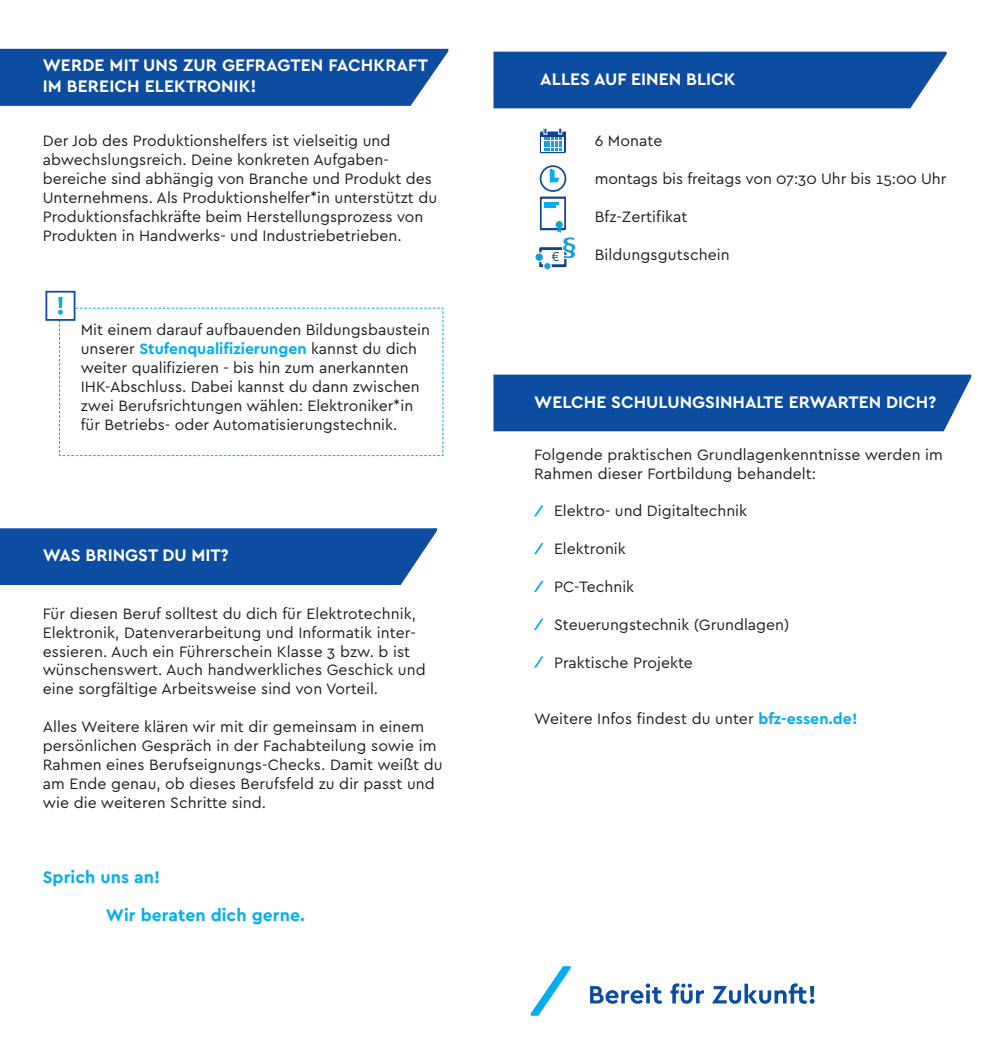
<style>
.page{position:relative;width:987px;height:1046px;background:#fff}
.page>*{position:absolute;margin:0;border:0;box-sizing:border-box;transform-origin:0 0}
.t1{font:700 17.5px/21px "Cera Pro";color:#fff}
.t2{font:700 17.5px/37.8px "Cera Pro";letter-spacing:.005em;color:#00aeef}
.t3{font:15.75px/18.9px "Cera Pro";color:#231f20}
.s1{font-weight:700;color:#00aeef}
</style>
<div class="page">
<div style="left:493px;top:375px;width:478px;height:56px;background:#0d4da1"></div>
<div style="left:0;top:49px;width:448px;height:57px;background:#0d4da1"></div>
<svg style="left:534px;top:505px;width:9px;height:11px"></svg>
<svg style="left:534px;top:543px;width:9px;height:11px"></svg>
<svg style="left:534px;top:581px;width:9px;height:11px"></svg>
<svg style="left:534px;top:619px;width:9px;height:11px"></svg>
<svg style="left:534px;top:656px;width:9px;height:12px"></svg>
<div style="left:493px;top:52px;width:453px;height:56px;background:#0d4da1"></div>
<svg style="left:540px;top:128px;width:26px;height:25px"></svg>
<svg style="left:539px;top:165px;width:27px;height:27px"></svg>
<div style="left:541px;top:167px;width:23px;height:23px;background:#fff;border-radius:50%"></div>
<svg style="left:549px;top:169px;width:10px;height:13px"></svg>
<div style="left:543px;top:262px;width:8px;height:8px;background:#159eda;border-radius:50%"></div>
<div style="left:543px;top:262px;width:8px;height:8px;border:1px solid #fff;border-radius:50%"></div>
<div style="left:534px;top:253px;width:9px;height:8px;background:#159eda;border-radius:50%"></div>
<div style="left:534px;top:252px;width:10px;height:10px;border:1px solid #fff;border-radius:50%"></div>
<svg style="left:539px;top:197px;width:37px;height:70px"></svg>
<div style="left:0;top:528px;width:437px;height:57px;background:#0d4da1"></div>
<svg style="left:590px;top:983px;width:224px;height:21px"></svg>
<svg style="left:530px;top:966px;width:40px;height:50px"></svg>
<svg style="left:58px;top:297px;width:385px;height:159px"></svg>
<div style="left:45px;top:291px;width:30px;height:30px;border:2px solid #0d4da1"></div>
<p class="t1" style="left:43px;top:54px;width:386px">WERDE MIT UNS ZUR GEFRAGTEN FACHKRAFT<br>IM BEREICH ELEKTRONIK!</p>
<p class="t3" style="left:43px;top:131px;width:396px">Der Job des Produktionshelfers ist vielseitig und abwechslungsreich. Deine konkreten Aufgaben&shy;bereiche sind abhängig von Branche und Produkt des Unternehmens. Als Produktionshelfer*in unterstützt du Produktionsfachkräfte beim Herstellungsprozess von Produkten in Handwerks- und Industriebetrieben.</p>
<p class="t3" style="left:81px;top:320px;width:350px">Mit einem darauf aufbauenden Bildungsbaustein unserer <span class="s1">Stufenqualifizierungen</span> kannst du dich weiter qualifizieren - bis hin zum anerkannten IHK-Abschluss. Dabei kannst du dann zwischen zwei Berufsrichtungen wählen: Elektroniker*in für Betriebs- oder Automatisierungstechnik.</p>
<p class="t1" style="left:43px;top:544px;width:187px">WAS BRINGST DU MIT?</p>
<p class="t3" style="left:43px;top:603px;width:384px">Für diesen Beruf solltest du dich für Elektrotechnik, Elektronik, Datenverarbeitung und Informatik inter&shy;essieren. Auch ein Führerschein Klasse 3 bzw. b ist wünschenswert. Auch handwerkliches Geschick und eine sorgfältige Arbeitsweise sind von Vorteil.</p>
<p class="t3" style="left:43px;top:717px;width:401px">Alles Weitere klären wir mit dir gemeinsam in einem persönlichen Gespräch in der Fachabteilung sowie im Rahmen eines Berufseignungs-Checks. Damit weißt du am Ende genau, ob dieses Berufsfeld zu dir passt und wie die weiteren Schritte sind.</p>
<p class="t2" style="left:106px;top:858px;width:201px;text-indent:-63px">Sprich uns an!<br>Wir beraten dich gerne.</p>
<p class="t1" style="left:540px;top:68px;width:197px">ALLES AUF EINEN BLICK</p>
<p class="t3" style="left:594px;top:131px;width:69px">6 Monate</p>
<p class="t3" style="left:594px;top:169px;width:353px">montags bis freitags von 07:30 Uhr bis 15:00 Uhr</p>
<p class="t3" style="left:594px;top:206px;width:94px">Bfz-Zertifikat</p>
<p class="t3" style="left:594px;top:244px;width:136px">Bildungsgutschein</p>
<p class="t1" style="left:534px;top:390px;width:403px">WELCHE SCHULUNGSINHALTE ERWARTEN DICH?</p>
<p class="t3" style="left:534px;top:444px;width:410px">Folgende praktischen Grundlagenkenntnisse werden im<br>Rahmen dieser Fortbildung behandelt:</p>
<p class="t3" style="left:554px;top:501px;width:194px">Elektro- und Digitaltechnik</p>
<p class="t3" style="left:554px;top:539px;width:73px">Elektronik</p>
<p class="t3" style="left:554px;top:577px;width:82px">PC-Technik</p>
<p class="t3" style="left:554px;top:614px;width:237px">Steuerungstechnik (Grundlagen)</p>
<p class="t3" style="left:554px;top:652px;width:140px">Praktische Projekte</p>
<p class="t3" style="left:534px;top:709px;width:325px">Weitere Infos findest du unter <span class="s1">bfz-essen.de!</span></p>
</div>
